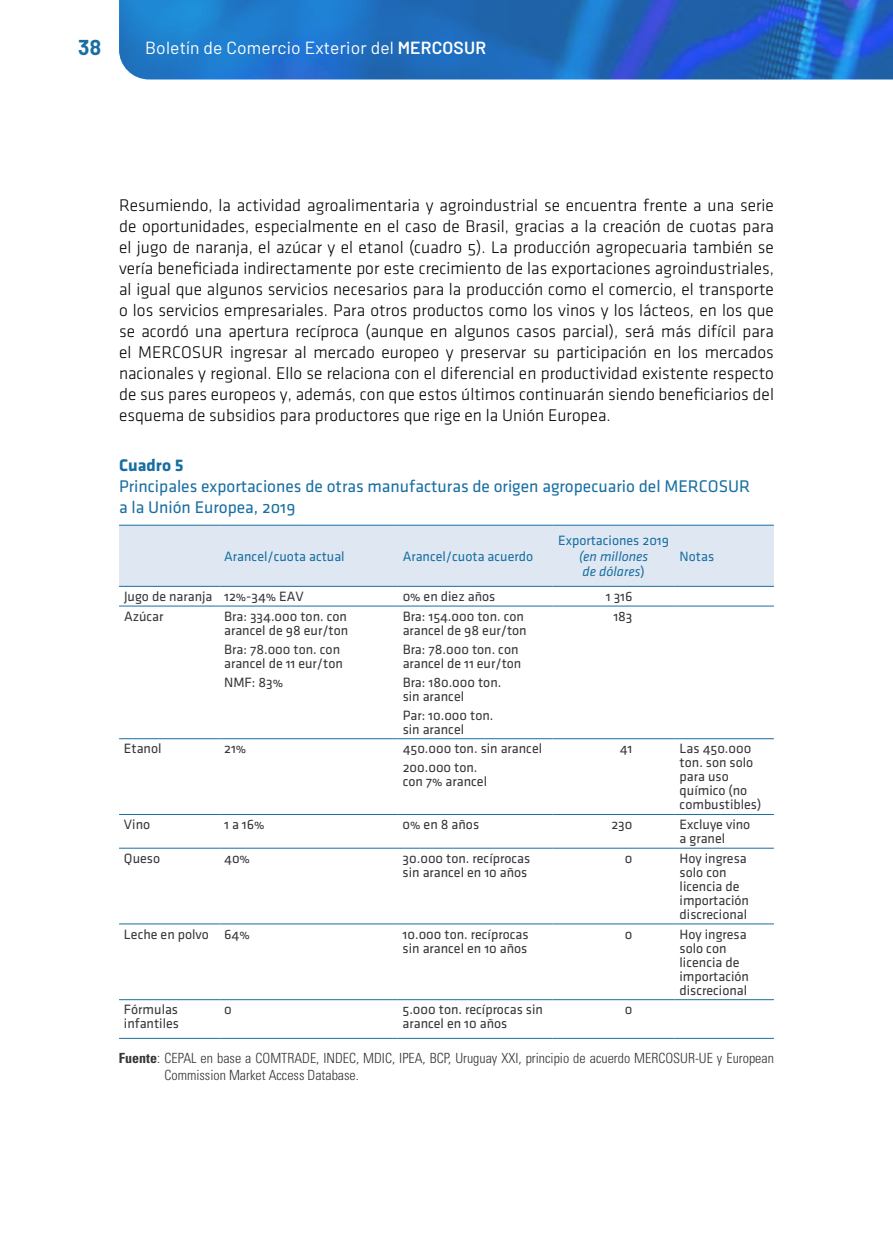
<style>
.page{position:relative;width:893px;height:1241px;background:#fff}
.page>*{position:absolute;margin:0;border:0;box-sizing:border-box;transform-origin:0 0}
.t1{font:700 21px "Barlow";color:#186ea2}
.t2{font:17.5px/21px "Klavika Light OSF";color:#000;text-align:justify}
.t3{font:17.5px/21px "Klavika Regular OSF";color:#186ea2}
.t4{font:17.5px "Barlow";letter-spacing:.01em;color:#fff}
.t5{font:700 17.5px "Klavika";color:#186ea2}
.t6{font:14px/14px "Klavika Regular OSF";color:#373437}
.t7{font:300 condensed 14px/16.6px "Univers LT Std";color:#373437}
.t8{font:14px "Klavika Regular OSF";color:#186ea2}
.t9{font:italic 14px/15.8px "Klavika";color:#186ea2}
.s1{font-weight:600}
.s2{font-family:"Klavika Regular OSF";font-style:normal}
.s3{font-weight:700}
</style>
<div class="page">
<img style="left:119px;top:0;width:774px;height:79px">
<div style="left:119px;top:525px;width:655px;height:61px;background:#dfe8f2"></div>
<hr style="left:119px;top:605px;width:100px;height:1px;background:#186ea2">
<hr style="left:219px;top:605px;width:179px;height:1px;background:#186ea2">
<hr style="left:398px;top:605px;width:155px;height:1px;background:#186ea2">
<hr style="left:553px;top:605px;width:122px;height:1px;background:#186ea2">
<hr style="left:675px;top:605px;width:99px;height:1px;background:#186ea2">
<hr style="left:119px;top:847px;width:100px;height:1px;background:#186ea2">
<hr style="left:219px;top:847px;width:179px;height:1px;background:#186ea2">
<hr style="left:398px;top:847px;width:155px;height:1px;background:#186ea2">
<hr style="left:553px;top:847px;width:122px;height:1px;background:#186ea2">
<hr style="left:675px;top:847px;width:99px;height:1px;background:#186ea2">
<hr style="left:119px;top:923px;width:100px;height:1px;background:#186ea2">
<hr style="left:219px;top:923px;width:179px;height:1px;background:#186ea2">
<hr style="left:398px;top:923px;width:155px;height:1px;background:#186ea2">
<hr style="left:553px;top:923px;width:122px;height:1px;background:#186ea2">
<hr style="left:675px;top:923px;width:99px;height:1px;background:#186ea2">
<hr style="left:119px;top:738px;width:100px;height:1px;background:#186ea2">
<hr style="left:219px;top:738px;width:179px;height:1px;background:#186ea2">
<hr style="left:398px;top:738px;width:155px;height:1px;background:#186ea2">
<hr style="left:553px;top:738px;width:122px;height:1px;background:#186ea2">
<hr style="left:675px;top:738px;width:99px;height:1px;background:#186ea2">
<hr style="left:119px;top:524px;width:100px;height:1px;background:#186ea2">
<hr style="left:219px;top:524px;width:179px;height:1px;background:#186ea2">
<hr style="left:398px;top:524px;width:155px;height:1px;background:#186ea2">
<hr style="left:553px;top:524px;width:122px;height:1px;background:#186ea2">
<hr style="left:675px;top:524px;width:99px;height:1px;background:#186ea2">
<hr style="left:119px;top:586px;width:100px;height:1px;background:#186ea2">
<hr style="left:219px;top:586px;width:179px;height:1px;background:#186ea2">
<hr style="left:398px;top:586px;width:155px;height:1px;background:#186ea2">
<hr style="left:553px;top:586px;width:122px;height:1px;background:#186ea2">
<hr style="left:675px;top:586px;width:99px;height:1px;background:#186ea2">
<hr style="left:119px;top:814px;width:100px;height:1px;background:#186ea2">
<hr style="left:219px;top:814px;width:179px;height:1px;background:#186ea2">
<hr style="left:398px;top:814px;width:155px;height:1px;background:#186ea2">
<hr style="left:553px;top:814px;width:122px;height:1px;background:#186ea2">
<hr style="left:675px;top:814px;width:99px;height:1px;background:#186ea2">
<hr style="left:119px;top:999px;width:100px;height:1px;background:#186ea2">
<hr style="left:219px;top:999px;width:179px;height:1px;background:#186ea2">
<hr style="left:398px;top:999px;width:155px;height:1px;background:#186ea2">
<hr style="left:553px;top:999px;width:122px;height:1px;background:#186ea2">
<hr style="left:675px;top:999px;width:99px;height:1px;background:#186ea2">
<hr style="left:119px;top:1037px;width:100px;height:1px;background:#186ea2">
<hr style="left:219px;top:1037px;width:179px;height:1px;background:#186ea2">
<hr style="left:398px;top:1037px;width:155px;height:1px;background:#186ea2">
<hr style="left:553px;top:1037px;width:122px;height:1px;background:#186ea2">
<hr style="left:675px;top:1037px;width:99px;height:1px;background:#186ea2">
<p class="t1" style="left:78px;top:35px;width:24px">38</p>
<p class="t4" style="left:145px;top:37px;width:342px">Boletín de Comercio Exterior del <span class="s1">MERCOSUR</span></p>
<p class="t2" style="left:119px;top:194px;width:656px">Resumiendo, la actividad agroalimentaria y agroindustrial se encuentra frente a una serie de oportunidades, especialmente en el caso de Brasil, gracias a la creación de cuotas para el jugo de naranja, el azúcar y el etanol (cuadro 5). La producción agropecuaria también se vería beneficiada indirectamente por este crecimiento de las exportaciones agroindustriales, al igual que algunos servicios necesarios para la producción como el comercio, el transporte o los servicios empresariales. Para otros productos como los vinos y los lácteos, en los que se acordó una apertura recíproca (aunque en algunos casos parcial), será más difícil para el MERCOSUR ingresar al mercado europeo y preservar su participación en los mercados nacionales y regional. Ello se relaciona con el diferencial en productividad existente respecto de sus pares europeos y, además, con que estos últimos continuarán siendo beneficiarios del esquema de subsidios para productores que rige en la Unión Europea.</p>
<p class="t5" style="left:119px;top:455px;width:66px">Cuadro 5</p>
<p class="t3" style="left:119px;top:475px;width:633px">Principales exportaciones de otras manufacturas de origen agropecuario del MERCOSUR a la Unión Europea, 2019</p>
<p class="t8" style="left:224px;top:548px;width:122px">Arancel/cuota actual</p>
<p class="t8" style="left:403px;top:548px;width:132px">Arancel/cuota acuerdo</p>
<p class="t8" style="left:558px;top:533px;width:112px">Exportaciones 2019</p>
<p class="t9" style="left:579px;top:548px;width:71px">(en millones de dólares<span class="s2">)</span></p>
<p class="t8" style="left:680px;top:548px;width:36px">Notas</p>
<p class="t6" style="left:124px;top:589px;width:181px">Jugo de naranja 12%-34% EAV</p>
<p class="t6" style="left:403px;top:589px;width:94px">0% en diez años</p>
<p class="t6" style="left:606px;top:589px;width:28px">1 316</p>
<p class="t6" style="left:124px;top:609px;width:41px">Azúcar</p>
<p class="t6" style="left:224px;top:609px;width:126px">Bra: 334.000 ton. con arancel de 98 eur/ton</p>
<p class="t6" style="left:224px;top:642px;width:120px">Bra: 78.000 ton. con arancel de 11 eur/ton</p>
<p class="t6" style="left:224px;top:675px;width:60px">NMF: 83%</p>
<p class="t6" style="left:403px;top:609px;width:126px">Bra: 154.000 ton. con arancel de 98 eur/ton</p>
<p class="t6" style="left:403px;top:642px;width:120px">Bra: 78.000 ton. con arancel de 11 eur/ton</p>
<p class="t6" style="left:403px;top:675px;width:98px">Bra: 180.000 ton. sin arancel</p>
<p class="t6" style="left:403px;top:708px;width:90px">Par: 10.000 ton. sin arancel</p>
<p class="t6" style="left:613px;top:609px;width:21px">183</p>
<p class="t6" style="left:124px;top:741px;width:39px">Etanol</p>
<p class="t6" style="left:224px;top:741px;width:24px">21%</p>
<p class="t6" style="left:403px;top:739px;width:141px;line-height:18.9px">450.000 ton. sin arancel<br>200.000 ton.</p>
<p class="t6" style="left:403px;top:774px;width:86px">con 7% arancel</p>
<p class="t6" style="left:620px;top:741px;width:14px">41</p>
<p class="t6" style="left:680px;top:741px;width:83px">Las 450.000 ton. son solo para uso químico (no combustibles)</p>
<p class="t6" style="left:124px;top:817px;width:28px">Vino</p>
<p class="t6" style="left:224px;top:817px;width:42px">1 a 16%</p>
<p class="t6" style="left:403px;top:817px;width:78px">0% en 8 años</p>
<p class="t6" style="left:611px;top:817px;width:23px">230</p>
<p class="t6" style="left:680px;top:817px;width:72px">Excluye vino a granel</p>
<p class="t6" style="left:124px;top:851px;width:38px">Queso</p>
<p class="t6" style="left:224px;top:851px;width:27px">40%</p>
<p class="t6" style="left:403px;top:851px;width:129px">30.000 ton. recíprocas sin arancel en 10 años</p>
<p class="t6" style="left:625px;top:851px;width:9px">0</p>
<p class="t6" style="left:680px;top:851px;width:71px">Hoy ingresa solo con licencia de importación discrecional</p>
<p class="t6" style="left:124px;top:927px;width:127px">Leche en polvo 64%</p>
<p class="t6" style="left:403px;top:927px;width:127px">10.000 ton. recíprocas sin arancel en 10 años</p>
<p class="t6" style="left:625px;top:927px;width:9px">0</p>
<p class="t6" style="left:680px;top:927px;width:71px">Hoy ingresa solo con licencia de importación discrecional</p>
<p class="t6" style="left:124px;top:1002px;width:57px">Fórmulas infantiles</p>
<p class="t6" style="left:224px;top:1002px;width:9px">0</p>
<p class="t6" style="left:403px;top:1002px;width:142px">5.000 ton. recíprocas sin arancel en 10 años</p>
<p class="t6" style="left:625px;top:1002px;width:9px">0</p>
<p class="t7" style="left:164px;top:1049px;width:611px;text-indent:-46px"><span class="s3">Fuente</span>: CEPAL en base a COMTRADE, INDEC, MDIC, IPEA, BCP, Uruguay XXI, principio de acuerdo MERCOSUR-UE y European<br>Commission Market Access Database.</p>
</div>
